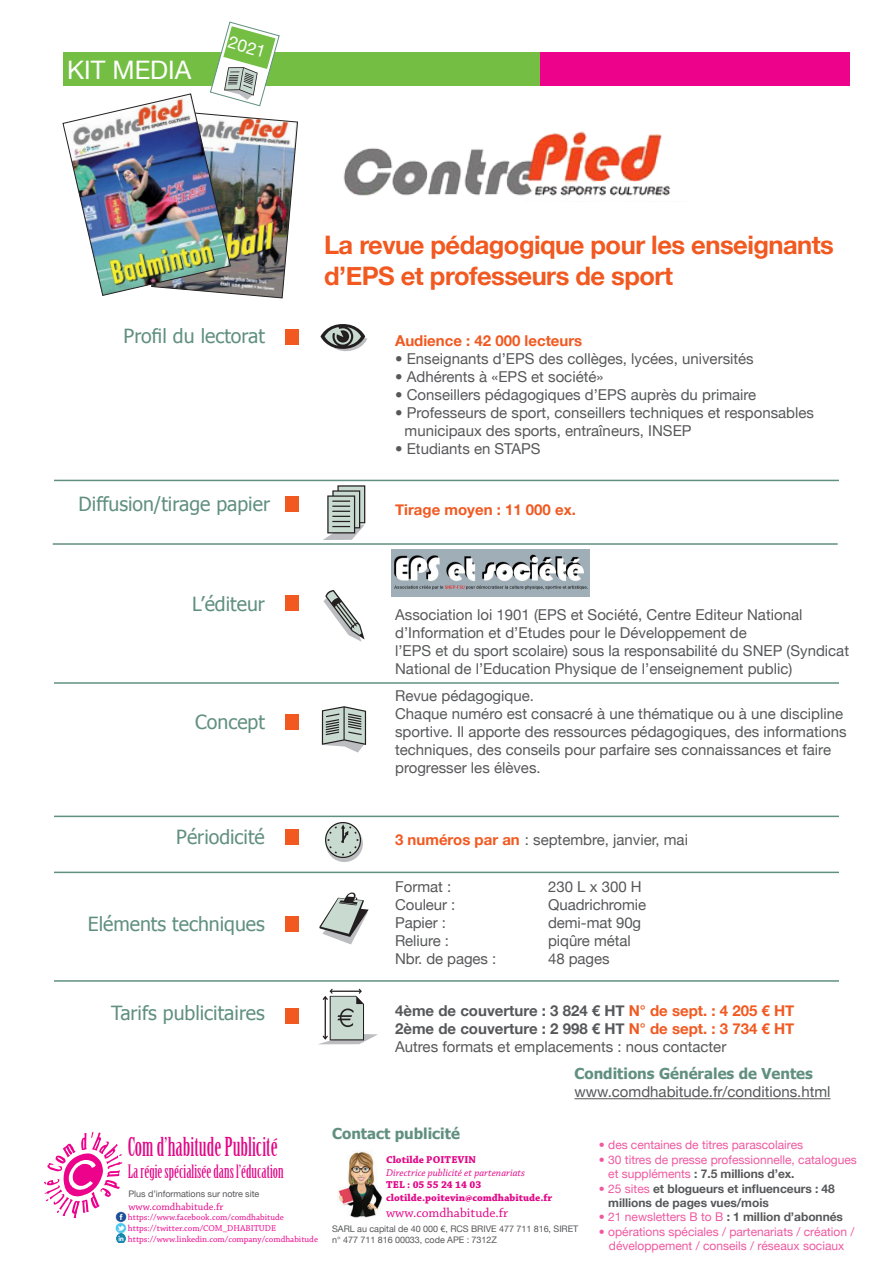
<style>
.page{position:relative;width:893px;height:1263px;background:#fff}
.page>*{position:absolute;margin:0;border:0;box-sizing:border-box;transform-origin:0 0}
.t1{font:700 25.5px/30.6px "Helvetica Neue";letter-spacing:-.02em;color:#f15921}
.t2{font:25.5px "Birch Std";color:#e20787}
.t3{font:25.5px "Helvetica Neue";color:#fff}
.t4{font:19.5px "Tahoma";color:#619080}
.t5{font:18px "Birch Std";color:#e20787}
.t6{font:17.25px "Helvetica Neue";color:#fff}
.t7{font:15px/18px "Helvetica Neue";color:#57585a}
.t8{font:700 15px "Helvetica Neue";color:#57585a}
.t9{font:700 15px "Tahoma";color:#619080}
.t10{font:700 15px "Helvetica Neue";color:#f15921}
.t11{font:13.5px "Chaparral Pro";color:#e20787}
.t12{font:12px/14.4px "Helvetica Neue";color:#ef59a1}
.t13{font:700 12px/14.4px "Helvetica Neue";letter-spacing:-.005em;color:#57585a}
.t14{font:italic 10.5px/12.6px "Chaparral Pro";color:#e20787}
.t15{font:700 10.5px/12.6px "Chaparral Pro";color:#e20787}
.t16{font:10.5px "Chaparral Pro";color:#e20787}
.t17{font:9px/10.8px "Helvetica Neue";letter-spacing:-.005em;color:#57585a}
.t18{font:9px "Chaparral Pro";color:#ed028c}
.t19{font:9px "Chaparral Pro";color:#e20787}
.s1{font-weight:700;color:#f15921}
.s2{color:#f15921}
.s3{font-weight:700;font-style:normal}
.s4{font-weight:700;color:#57585a}
.s5{font-weight:400;color:#ef59a1}
</style>
<div class="page">
<div style="left:286px;top:595px;width:13px;height:16px;background:#f15921"></div>
<div style="left:286px;top:329px;width:13px;height:16px;background:#f15921"></div>
<div style="left:286px;top:714px;width:13px;height:16px;background:#f15921"></div>
<div style="left:286px;top:829px;width:13px;height:16px;background:#f15921"></div>
<div style="left:286px;top:916px;width:13px;height:16px;background:#f15921"></div>
<div style="left:286px;top:1008px;width:13px;height:15px;background:#f15921"></div>
<div style="left:286px;top:496px;width:13px;height:16px;background:#f15921"></div>
<hr style="left:54px;top:480px;width:785px;height:1px;background:#619080">
<hr style="left:53px;top:543px;width:785px;height:2px;background:#619080">
<hr style="left:54px;top:682px;width:785px;height:2px;background:#619080">
<hr style="left:54px;top:816px;width:785px;height:1px;background:#619080">
<hr style="left:54px;top:872px;width:785px;height:1px;background:#619080">
<hr style="left:54px;top:980px;width:785px;height:2px;background:#619080">
<svg style="left:323px;top:590px;width:42px;height:52px"></svg>
<svg style="left:320px;top:324px;width:47px;height:28px"></svg>
<svg style="left:322px;top:706px;width:44px;height:46px;background:#abb3af"></svg>
<div style="left:326px;top:825px;width:37px;height:37px;background:#bcbdc0;border-radius:50%"></div>
<svg style="left:325px;top:822px;width:36px;height:36px"></svg>
<svg style="left:319px;top:892px;width:50px;height:52px"></svg>
<svg style="left:323px;top:485px;width:42px;height:55px"></svg>
<img style="left:343px;top:131px;width:328px;height:65px">
<div style="left:63px;top:52px;width:785px;height:34px;background:#74bf43"></div>
<div style="left:540px;top:52px;width:310px;height:34px;background:#ed028c"></div>
<svg style="left:319px;top:988px;width:59px;height:56px"></svg>
<img style="left:392px;top:549px;width:198px;height:48px">
<img style="left:62px;top:21px;width:236px;height:278px">
<hr style="left:574px;top:1098px;width:257px;height:1px;background:#57585a">
<svg style="left:44px;top:1132px;width:78px;height:86px"></svg>
<img style="left:115px;top:1211px;width:11px;height:22px">
<svg style="left:116px;top:1233px;width:9px;height:10px"></svg>
<img style="left:338px;top:1151px;width:44px;height:67px">
<p class="t3" style="left:67px;top:55px;width:126px">KIT MEDIA</p>
<p class="t6" style="left:232px;top:32px;width:40px;rotate:16deg">2021</p>
<p class="t1" style="left:324px;top:229px;width:511px">La revue pédagogique pour les enseignants d’EPS et professeurs de sport</p>
<p class="t4" style="left:124px;top:324px;width:143px">Profil du lectorat</p>
<p class="t10" style="left:395px;top:331px;width:189px">Audience : 42 000 lecteurs</p>
<p class="t7" style="left:395px;top:349px;width:360px">• Enseignants d’EPS des collèges, lycées, universités</p>
<p class="t7" style="left:395px;top:367px;width:210px">• Adhérents à «EPS et société»</p>
<p class="t7" style="left:395px;top:385px;width:363px">• Conseillers pédagogiques d’EPS auprès du primaire</p>
<p class="t7" style="left:404px;top:403px;width:411px;text-indent:-9px">• Professeurs de sport, conseillers techniques et responsables municipaux des sports, entraîneurs, INSEP</p>
<p class="t7" style="left:395px;top:439px;width:147px">• Etudiants en STAPS</p>
<p class="t4" style="left:79px;top:491px;width:193px">Diffusion/tirage papier</p>
<p class="t10" style="left:395px;top:501px;width:182px">Tirage moyen : 11 000 ex.</p>
<p class="t4" style="left:192px;top:592px;width:74px">L’éditeur</p>
<p class="t4" style="left:195px;top:709px;width:71px">Concept</p>
<p class="t7" style="left:395px;top:605px;width:409px">Association loi 1901 (EPS et Société, Centre Editeur National d’Information et d’Etudes pour le Développement de</p>
<p class="t7" style="left:395px;top:641px;width:455px">l’EPS et du sport scolaire) sous la responsabilité du SNEP (Syndicat<br>National de l’Education Physique de l’enseignement public)</p>
<p class="t7" style="left:395px;top:686px;width:140px">Revue pédagogique.</p>
<p class="t7" style="left:395px;top:704px;width:453px">Chaque numéro est consacré à une thématique ou à une discipline sportive. Il apporte des ressources pédagogiques, des informations techniques, des conseils pour parfaire ses connaissances et faire progresser les élèves.</p>
<p class="t4" style="left:176px;top:824px;width:90px">Périodicité</p>
<p class="t7" style="left:395px;top:830px;width:294px"><span class="s1">3 numéros par an</span> : septembre, janvier, mai</p>
<p class="t7" style="left:395px;top:877px;width:58px">Format :</p>
<p class="t7" style="left:548px;top:877px;width:95px">230 L x 300 H</p>
<p class="t7" style="left:395px;top:895px;width:62px">Couleur :</p>
<p class="t7" style="left:548px;top:895px;width:100px">Quadrichromie</p>
<p class="t7" style="left:395px;top:913px;width:52px">Papier :</p>
<p class="t7" style="left:548px;top:913px;width:95px">demi-mat 90g</p>
<p class="t7" style="left:395px;top:931px;width:55px">Reliure :</p>
<p class="t7" style="left:548px;top:931px;width:84px">piqûre métal</p>
<p class="t7" style="left:395px;top:949px;width:103px">Nbr. de pages :</p>
<p class="t7" style="left:548px;top:949px;width:63px">48 pages</p>
<p class="t4" style="left:88px;top:912px;width:179px">Eléments techniques</p>
<p class="t4" style="left:111px;top:1000px;width:155px">Tarifs publicitaires</p>
<p class="t2" style="left:128px;top:1132px;width:151px">Com d’habitude Publicité</p>
<p class="t5" style="left:128px;top:1161px;width:157px">La régie spécialisée dans l’éducation</p>
<p class="t17" style="left:128px;top:1188px;width:132px">Plus d’informations sur notre site</p>
<p class="t16" style="left:128px;top:1200px;width:97px">www.comdhabitude.fr</p>
<p class="t19" style="left:128px;top:1212px;width:157px">https://www.facebook.com/comdhabitude</p>
<p class="t18" style="left:128px;top:1223px;width:150px">https://twitter.com/COM_DHABITUDE</p>
<p class="t18" style="left:128px;top:1234px;width:192px">https://www.linkedin.com/company/comdhabitude</p>
<p class="t8" style="left:395px;top:1001px;width:401px">4ème de couverture : 3 824 € HT <span class="s2">N° de sept. : 4 205 € HT</span></p>
<p class="t8" style="left:395px;top:1019px;width:401px">2ème de couverture : 2 998 € HT <span class="s2">N° de sept. : 3 734 € HT</span></p>
<p class="t7" style="left:395px;top:1037px;width:333px">Autres formats et emplacements : nous contacter</p>
<p class="t9" style="left:574px;top:1063px;width:240px">Conditions Générales de Ventes</p>
<p class="t7" style="left:574px;top:1083px;width:258px">www.comdhabitude.fr/conditions.html</p>
<p class="t9" style="left:332px;top:1123px;width:129px">Contact publicité</p>
<p class="t14" style="left:386px;top:1154px;width:140px"><span class="s3">Clotilde POITEVIN<br></span>Directrice publicité et partenariats</p>
<p class="t15" style="left:386px;top:1179px;width:168px">TEL : 05 55 24 14 03 clotilde.poitevin@comdhabitude.fr</p>
<p class="t11" style="left:386px;top:1205px;width:124px">www.comdhabitude.fr</p>
<p class="t17" style="left:332px;top:1223px;width:248px">SARL au capital de 40 000 €, RCS BRIVE 477 711 816, SIRET n° 477 711 816 00033, code APE : 7312Z</p>
<p class="t12" style="left:599px;top:1138px;width:206px">• des centaines de titres parascolaires</p>
<p class="t12" style="left:608px;top:1152px;width:250px;text-indent:-9px">• 30 titres de presse professionnelle, catalogues et suppléments <span class="s4">: 7.5 millions d’ex.</span></p>
<p class="t13" style="left:608px;top:1181px;width:228px;text-indent:-9px"><span class="s5">• 25 sites</span> et blogueurs et influenceurs : 48 millions de pages vues/mois</p>
<p class="t12" style="left:599px;top:1210px;width:246px">• 21 newsletters B to B <span class="s4">: 1 million d’abonnés</span></p>
<p class="t12" style="left:599px;top:1224px;width:257px">• opérations spéciales / partenariats / création /</p>
<p class="t12" style="left:609px;top:1238px;width:237px">développement / conseils / réseaux sociaux</p>
</div>
